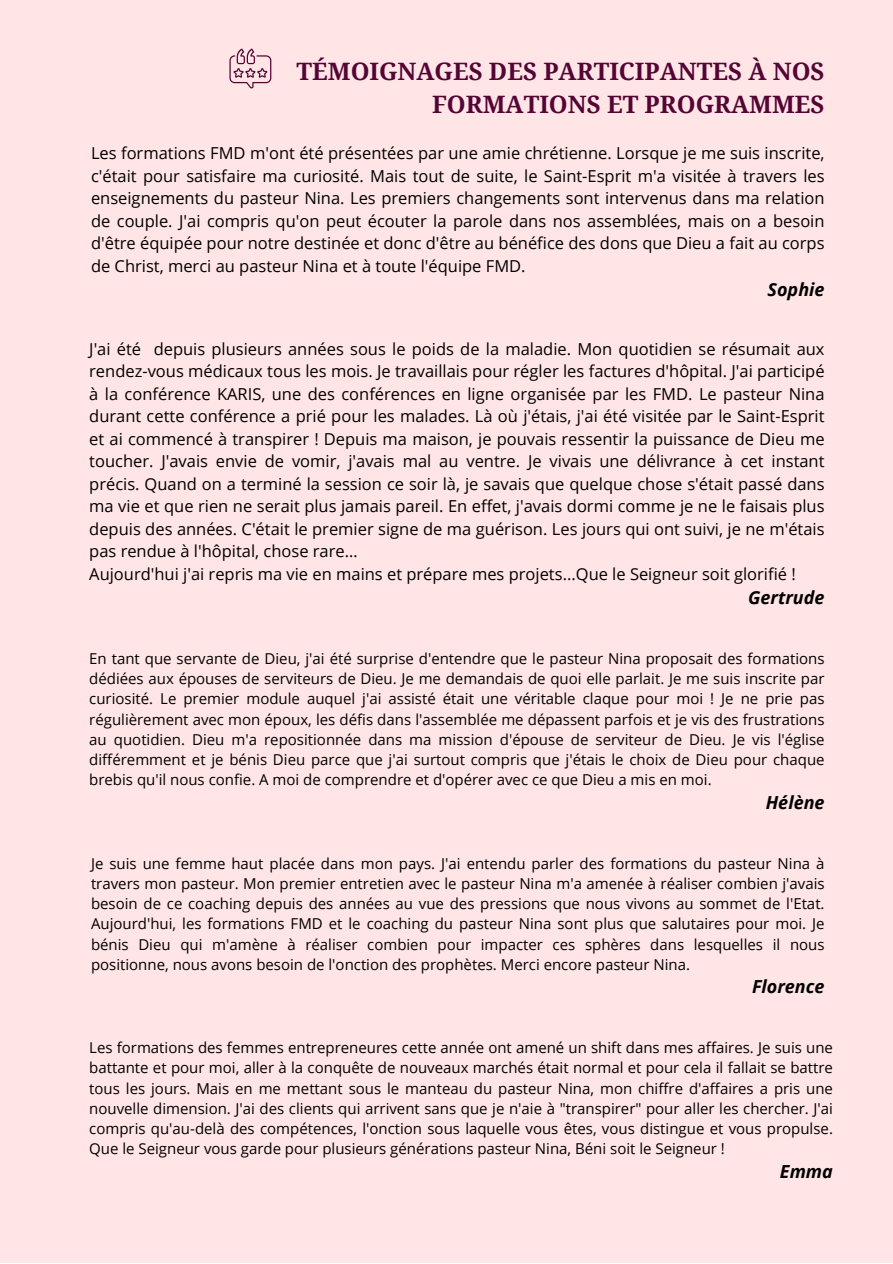
<style>
.page{position:relative;width:893px;height:1264px;background:#fff}
.page>*{position:absolute;margin:0;border:0;box-sizing:border-box;transform-origin:0 0}
.t1{font:700 24px/32.5px "Droid Serif";color:#540435;text-align:right}
.t2{font:italic 700 18px "Open Sans";color:#000}
.t3{font:16.5px/22.5px "Open Sans";color:#000;text-align:justify}
.t4{font:15px/20.2px "Open Sans";color:#000;text-align:justify}
</style>
<div class="page">
<div style="left:0;top:0;width:892px;height:1262px;background:#ffe5e5"></div>
<svg style="left:229px;top:48px;width:42px;height:41px"></svg>
<p class="t1" style="left:296px;top:56px;width:529px">TÉMOIGNAGES DES PARTICIPANTES À NOS<br>FORMATIONS ET PROGRAMMES</p>
<p class="t3" style="left:91px;top:142px;width:735px">Les formations FMD m'ont été présentées par une amie chrétienne. Lorsque je me suis inscrite, c'était pour satisfaire ma curiosité. Mais tout de suite, le Saint-Esprit m'a visitée à travers les enseignements du pasteur Nina. Les premiers changements sont intervenus dans ma relation de couple. J'ai compris qu'on peut écouter la parole dans nos assemblées, mais on a besoin d'être équipée pour notre destinée et donc d'être au bénéfice des dons que Dieu a fait au corps de Christ, merci au pasteur Nina et à toute l'équipe FMD.</p>
<p class="t2" style="left:767px;top:277px;width:58px">Sophie</p>
<p class="t3" style="left:89px;top:337px;width:736px">J'ai été depuis plusieurs années sous le poids de la maladie. Mon quotidien se résumait aux rendez-vous médicaux tous les mois. Je travaillais pour régler les factures d'hôpital. J'ai participé à la conférence KARIS, une des conférences en ligne organisée par les FMD. Le pasteur Nina durant cette conférence a prié pour les malades. Là où j'étais, j'ai été visitée par le Saint-Esprit et ai commencé à transpirer ! Depuis ma maison, je pouvais ressentir la puissance de Dieu me toucher. J'avais envie de vomir, j'avais mal au ventre. Je vivais une délivrance à cet instant précis. Quand on a terminé la session ce soir là, je savais que quelque chose s'était passé dans ma vie et que rien ne serait plus jamais pareil. En effet, j'avais dormi comme je ne le faisais plus depuis des années. C'était le premier signe de ma guérison. Les jours qui ont suivi, je ne m'étais pas rendue à l'hôpital, chose rare…</p>
<p class="t3" style="left:89px;top:562px;width:708px">Aujourd'hui j'ai repris ma vie en mains et prépare mes projets...Que le Seigneur soit glorifié !</p>
<p class="t2" style="left:748px;top:585px;width:78px">Gertrude</p>
<p class="t4" style="left:89px;top:648px;width:736px">En tant que servante de Dieu, j'ai été surprise d'entendre que le pasteur Nina proposait des formations dédiées aux épouses de serviteurs de Dieu. Je me demandais de quoi elle parlait. Je me suis inscrite par curiosité. Le premier module auquel j'ai assisté était une véritable claque pour moi ! Je ne prie pas régulièrement avec mon époux, les défis dans l'assemblée me dépassent parfois et je vis des frustrations au quotidien. Dieu m'a repositionnée dans ma mission d'épouse de serviteur de Dieu. Je vis l'église différemment et je bénis Dieu parce que j'ai surtout compris que j'étais le choix de Dieu pour chaque brebis qu'il nous confie. A moi de comprendre et d'opérer avec ce que Dieu a mis en moi.</p>
<p class="t2" style="left:765px;top:789px;width:60px">Hélène</p>
<p class="t4" style="left:91px;top:852px;width:735px">Je suis une femme haut placée dans mon pays. J'ai entendu parler des formations du pasteur Nina à travers mon pasteur. Mon premier entretien avec le pasteur Nina m'a amenée à réaliser combien j'avais besoin de ce coaching depuis des années au vue des pressions que nous vivons au sommet de l'Etat.<br>Aujourd'hui, les formations FMD et le coaching du pasteur Nina sont plus que salutaires pour moi. Je bénis Dieu qui m'amène à réaliser combien pour impacter ces sphères dans lesquelles il nous positionne, nous avons besoin de l'onction des prophètes. Merci encore pasteur Nina.</p>
<p class="t2" style="left:752px;top:974px;width:74px">Florence</p>
<p class="t4" style="left:89px;top:1037px;width:745px">Les formations des femmes entrepreneures cette année ont amené un shift dans mes affaires. Je suis une battante et pour moi, aller à la conquête de nouveaux marchés était normal et pour cela il fallait se battre tous les jours. Mais en me mettant sous le manteau du pasteur Nina, mon chiffre d'affaires a pris une nouvelle dimension. J'ai des clients qui arrivent sans que je n'aie à "transpirer" pour aller les chercher. J'ai compris qu'au-delà des compétences, l'onction sous laquelle vous êtes, vous distingue et vous propulse.<br>Que le Seigneur vous garde pour plusieurs générations pasteur Nina, Béni soit le Seigneur !</p>
<p class="t2" style="left:780px;top:1158px;width:54px">Emma</p>
</div>
